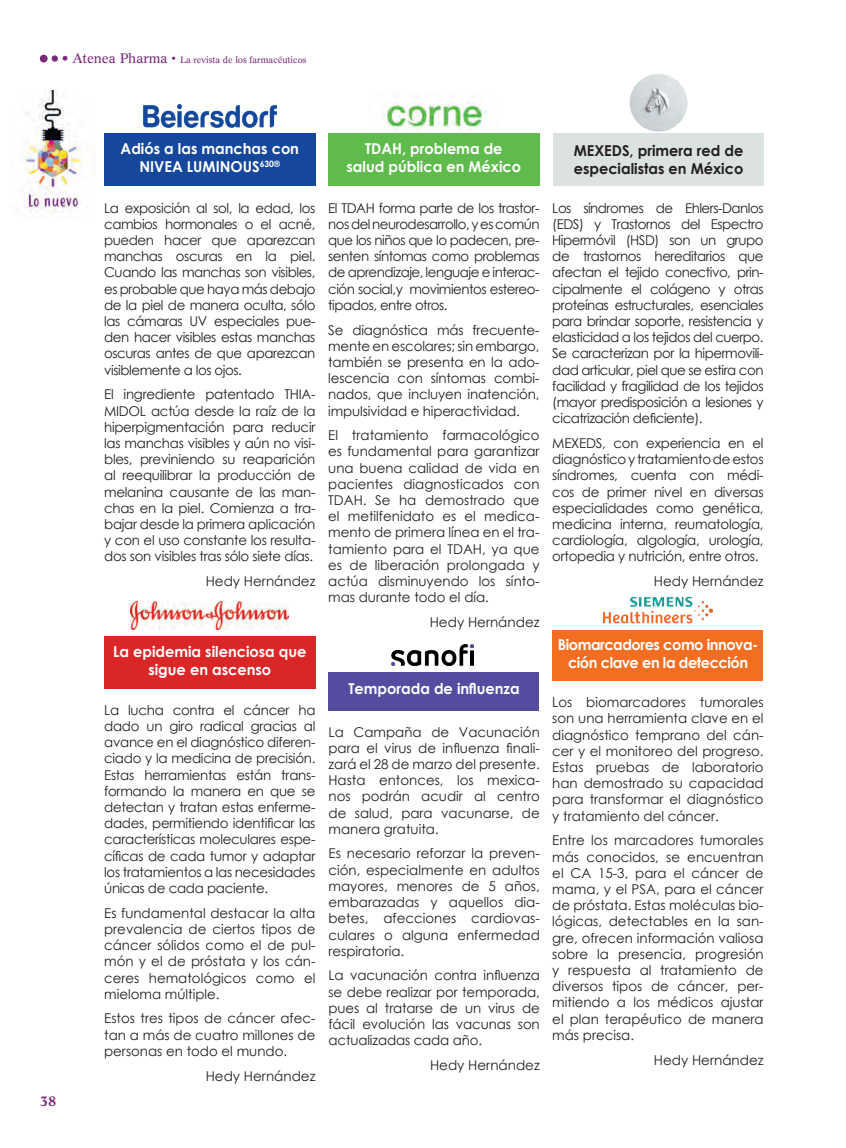
<style>
.page{position:relative;width:846px;height:1148px;background:#fff}
.page>*{position:absolute;margin:0;border:0;box-sizing:border-box;transform-origin:0 0}
.t1{font:700 15px/18px "Century Gothic";color:#fff;text-align:center}
.t2{font:700 15px/18px "Century Gothic";letter-spacing:-.03em;color:#fff;text-align:center}
.t3{font:700 15px/18px "Century Gothic";color:#231f20}
.t4{font:13.5px/16.2px "Century Gothic";color:#231f20;text-align:justify}
.t5{font:500 13.5px "Concorde BE";color:#7b297b}
.t6{font:9px "Concorde BE";color:#7b297b}
.s1{font-family:"Avenir";font-weight:300;font-size:13.5px}
.s2{font-size:13.5px}
</style>
<div class="page">
<svg style="left:39px;top:54px;width:19px;height:9px"></svg>
<img style="left:369px;top:96px;width:120px;height:35px">
<img style="left:24px;top:90px;width:71px;height:123px">
<div style="left:552px;top:133px;width:211px;height:53px;background:#dce1e1"></div>
<div style="left:328px;top:672px;width:211px;height:38px;background:#554c9f"></div>
<div style="left:552px;top:631px;width:211px;height:50px;background:#f36e21"></div>
<img style="left:603px;top:597px;width:110px;height:27px">
<img style="left:392px;top:645px;width:82px;height:21px">
<div style="left:104px;top:133px;width:211px;height:53px;background:#15489c"></div>
<div style="left:104px;top:636px;width:211px;height:52px;background:#da2626"></div>
<div style="left:328px;top:133px;width:211px;height:53px;background:#5fbb4c"></div>
<img style="left:143px;top:105px;width:133px;height:22px">
<img style="left:629px;top:74px;width:59px;height:58px">
<img style="left:131px;top:601px;width:157px;height:29px">
<p class="t6" style="left:40px;top:55px;width:268px"><span class="s1">• • •</span> <span class="s2">Atenea Pharma •</span> La revista de los farmacéuticos</p>
<p class="t5" style="left:41px;top:1093px;width:17px">38</p>
<p class="t1" style="left:121px;top:139px;width:180px">Adiós a las manchas con<br>NIVEA LUMINOUS<sup>630®</sup></p>
<p class="t4" style="left:104px;top:199px;width:213px">La exposición al sol, la edad, los cambios hormonales o el acné, pueden hacer que aparezcan manchas oscuras en la piel.<br>Cuando las manchas son visibles, es probable que haya más debajo de la piel de manera oculta, sólo las cámaras UV especiales pue&shy;den hacer visibles estas manchas oscuras antes de que aparezcan visiblemente a los ojos.</p>
<p class="t4" style="left:104px;top:386px;width:213px">El ingrediente patentado THIA-MIDOL actúa desde la raíz de la hiperpigmentación para reducir las manchas visibles y aún no visi&shy;bles, previniendo su reaparición al reequilibrar la producción de melanina causante de las man&shy;chas en la piel. Comienza a tra&shy;bajar desde la primera aplicación y con el uso constante los resulta&shy;dos son visibles tras sólo siete días.</p>
<p class="t4" style="left:206px;top:573px;width:111px">Hedy Hernández</p>
<p class="t1" style="left:113px;top:642px;width:195px">La epidemia silenciosa que sigue en ascenso</p>
<p class="t4" style="left:104px;top:701px;width:213px">La lucha contra el cáncer ha dado un giro radical gracias al avance en el diagnóstico diferen&shy;ciado y la medicina de precisión.<br>Estas herramientas están trans&shy;formando la manera en que se detectan y tratan estas enferme&shy;dades, permitiendo identificar las características moleculares espe&shy;cíficas de cada tumor y adaptar los tratamientos a las necesidades únicas de cada paciente.</p>
<p class="t4" style="left:104px;top:904px;width:213px">Es fundamental destacar la alta prevalencia de ciertos tipos de cáncer sólidos como el de pul&shy;món y el de próstata y los cán&shy;ceres hematológicos como el mieloma múltiple.</p>
<p class="t4" style="left:104px;top:1010px;width:213px">Estos tres tipos de cáncer afec&shy;tan a más de cuatro millones de personas en todo el mundo.</p>
<p class="t4" style="left:206px;top:1067px;width:111px">Hedy Hernández</p>
<p class="t1" style="left:346px;top:139px;width:176px">TDAH, problema de salud pública en México</p>
<p class="t4" style="left:328px;top:199px;width:213px">El TDAH forma parte de los trastor&shy;nos del neurodesarrollo, y es común que los niños que lo padecen, pre&shy;senten síntomas como problemas de aprendizaje, lenguaje e interac&shy;ción social,y movimientos estereo&shy;tipados, entre otros.</p>
<p class="t4" style="left:328px;top:321px;width:213px">Se diagnóstica más frecuente&shy;mente en escolares; sin embargo, también se presenta en la ado&shy;lescencia con síntomas combi&shy;nados, que incluyen inatención, impulsividad e hiperactividad.</p>
<p class="t4" style="left:328px;top:427px;width:213px">El tratamiento farmacológico es fundamental para garantizar una buena calidad de vida en pacientes diagnosticados con TDAH. Se ha demostrado que el metilfenidato es el medica&shy;mento de primera línea en el tra&shy;tamiento para el TDAH, ya que es de liberación prolongada y actúa disminuyendo los sínto&shy;mas durante todo el día.</p>
<p class="t4" style="left:429px;top:614px;width:111px">Hedy Hernández</p>
<p class="t1" style="left:348px;top:679px;width:173px">Temporada de influenza</p>
<p class="t4" style="left:328px;top:723px;width:213px">La Campaña de Vacunación para el virus de influenza finali&shy;zará el 28 de marzo del presente.<br>Hasta entonces, los mexica&shy;nos podrán acudir al centro de salud, para vacunarse, de manera gratuita.</p>
<p class="t4" style="left:328px;top:845px;width:213px">Es necesario reforzar la preven&shy;ción, especialmente en adultos mayores, menores de 5 años, embarazadas y aquellos dia&shy;betes, afecciones cardiovas&shy;culares o alguna enfermedad respiratoria.</p>
<p class="t4" style="left:328px;top:967px;width:213px">La vacunación contra influenza se debe realizar por temporada, pues al tratarse de un virus de fácil evolución las vacunas son actualizadas cada año.</p>
<p class="t4" style="left:430px;top:1057px;width:111px">Hedy Hernández</p>
<p class="t3" style="left:573px;top:141px;width:171px">MEXEDS, primera red de especialistas en México</p>
<p class="t4" style="left:552px;top:199px;width:213px">Los síndromes de Ehlers-Danlos (EDS) y Trastornos del Espectro Hipermóvil (HSD) son un grupo de trastornos hereditarios que afectan el tejido conectivo, prin&shy;cipalmente el colágeno y otras proteínas estructurales, esenciales para brindar soporte, resistencia y elasticidad a los tejidos del cuerpo.<br>Se caracterizan por la hipermovili&shy;dad articular, piel que se estira con facilidad y fragilidad de los tejidos (mayor predisposición a lesiones y cicatrización deficiente).</p>
<p class="t4" style="left:552px;top:435px;width:213px">MEXEDS, con experiencia en el diagnóstico y tratamiento de estos síndromes, cuenta con médi&shy;cos de primer nivel en diversas especialidades como genética, medicina interna, reumatología, cardiología, algología, urología, ortopedia y nutrición, entre otros.</p>
<p class="t4" style="left:653px;top:573px;width:111px">Hedy Hernández</p>
<p class="t2" style="left:558px;top:635px;width:202px">Biomarcadores como innova&shy;ción clave en la detección</p>
<p class="t4" style="left:552px;top:694px;width:213px">Los biomarcadores tumorales son una herramienta clave en el diagnóstico temprano del cán&shy;cer y el monitoreo del progreso.<br>Estas pruebas de laboratorio han demostrado su capacidad para transformar el diagnóstico y tratamiento del cáncer.</p>
<p class="t4" style="left:552px;top:832px;width:213px">Entre los marcadores tumorales más conocidos, se encuentran el CA 15-3, para el cáncer de mama, y el PSA, para el cáncer de próstata. Estas moléculas bio&shy;lógicas, detectables en la san&shy;gre, ofrecen información valiosa sobre la presencia, progresión y respuesta al tratamiento de diversos tipos de cáncer, per&shy;mitiendo a los médicos ajustar el plan terapéutico de manera más precisa.</p>
<p class="t4" style="left:653px;top:1051px;width:111px">Hedy Hernández</p>
</div>
